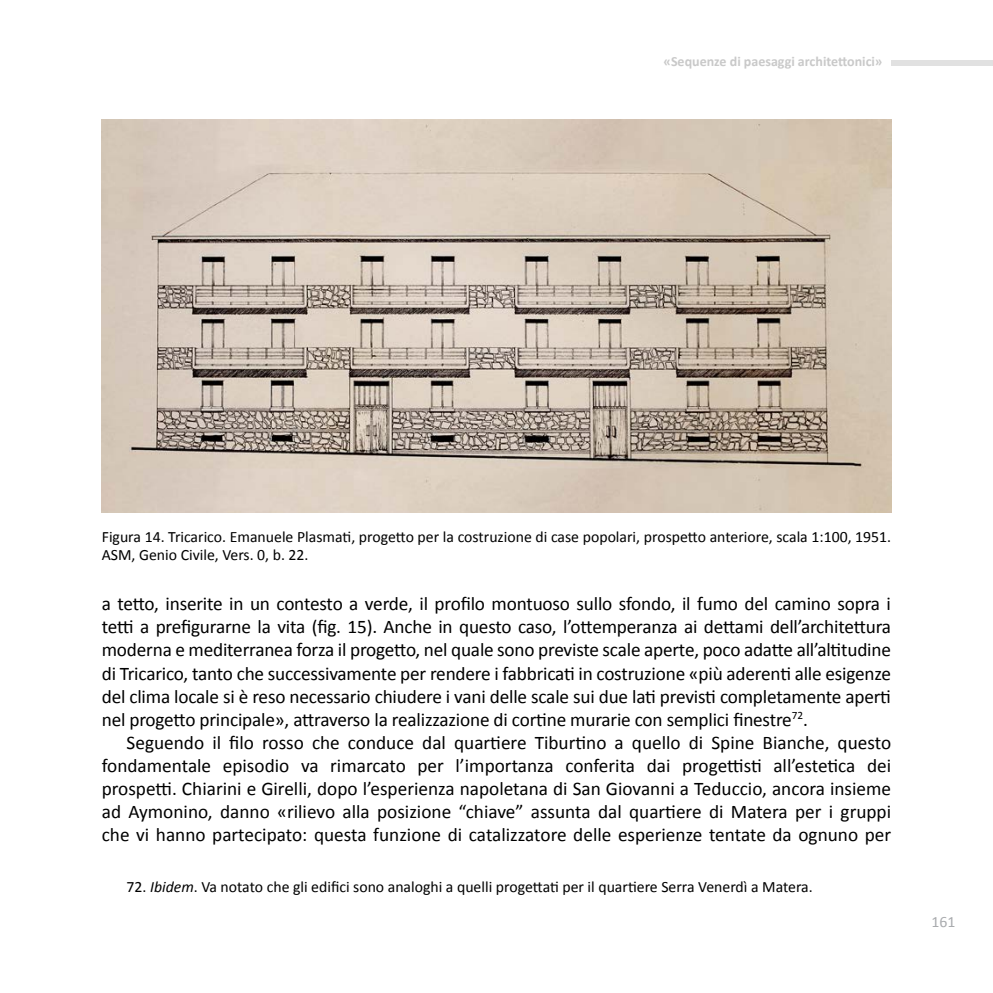
<style>
.page{position:relative;width:993px;height:993px;background:#fff}
.page>*{position:absolute;margin:0;border:0;box-sizing:border-box;transform-origin:0 0}
.t1{font:19.25px/23.1px "Calibri";letter-spacing:-.01em;color:#000;text-align:justify}
.t2{font:15.75px/17.2px "Calibri";color:#000}
.t3{font:15.75px "Calibri";color:#a9abae}
.t4{font:700 14px "Calibri";color:#c9c9c9}
.s1{font-style:italic}
</style>
<div class="page">
<div style="left:890px;top:61px;width:102px;height:5px;background:#e1e1e1"></div>
<img style="left:102px;top:119px;width:789px;height:393px">
<p class="t4" style="left:663px;top:51px;width:220px">«Sequenze di paesaggi architettonici»</p>
<p class="t2" style="left:102px;top:528px;width:790px">Figura 14. Tricarico. Emanuele Plasmati, progetto per la costruzione di case popolari, prospetto anteriore, scala 1:100, 1951.<br>ASM, Genio Civile, Vers. 0, b. 22.</p>
<p class="t1" style="left:102px;top:591px;width:790px">a tetto, inserite in un contesto a verde, il profilo montuoso sullo sfondo, il fumo del camino sopra i tetti a prefigurarne la vita (fig. 15). Anche in questo caso, l’ottemperanza ai dettami dell’architettura moderna e mediterranea forza il progetto, nel quale sono previste scale aperte, poco adatte all’altitudine di Tricarico, tanto che successivamente per rendere i fabbricati in costruzione «più aderenti alle esigenze del clima locale si è reso necessario chiudere i vani delle scale sui due lati previsti completamente aperti nel progetto principale», attraverso la realizzazione di cortine murarie con semplici finestre<sup>72</sup>.</p>
<p class="t1" style="left:102px;top:730px;width:790px;text-indent:25px">Seguendo il filo rosso che conduce dal quartiere Tiburtino a quello di Spine Bianche, questo fondamentale episodio va rimarcato per l’importanza conferita dai progettisti all’estetica dei prospetti. Chiarini e Girelli, dopo l’esperienza napoletana di San Giovanni a Teduccio, ancora insieme ad Aymonino, danno «rilievo alla posizione “chiave” assunta dal quartiere di Matera per i gruppi che vi hanno partecipato: questa funzione di catalizzatore delle esperienze tentate da ognuno per</p>
<p class="t2" style="left:126px;top:877px;width:687px">72. <span class="s1">Ibidem</span>. Va notato che gli edifici sono analoghi a quelli progettati per il quartiere Serra Venerdì a Matera.</p>
<p class="t3" style="left:931px;top:910px;width:25px">161</p>
</div>
